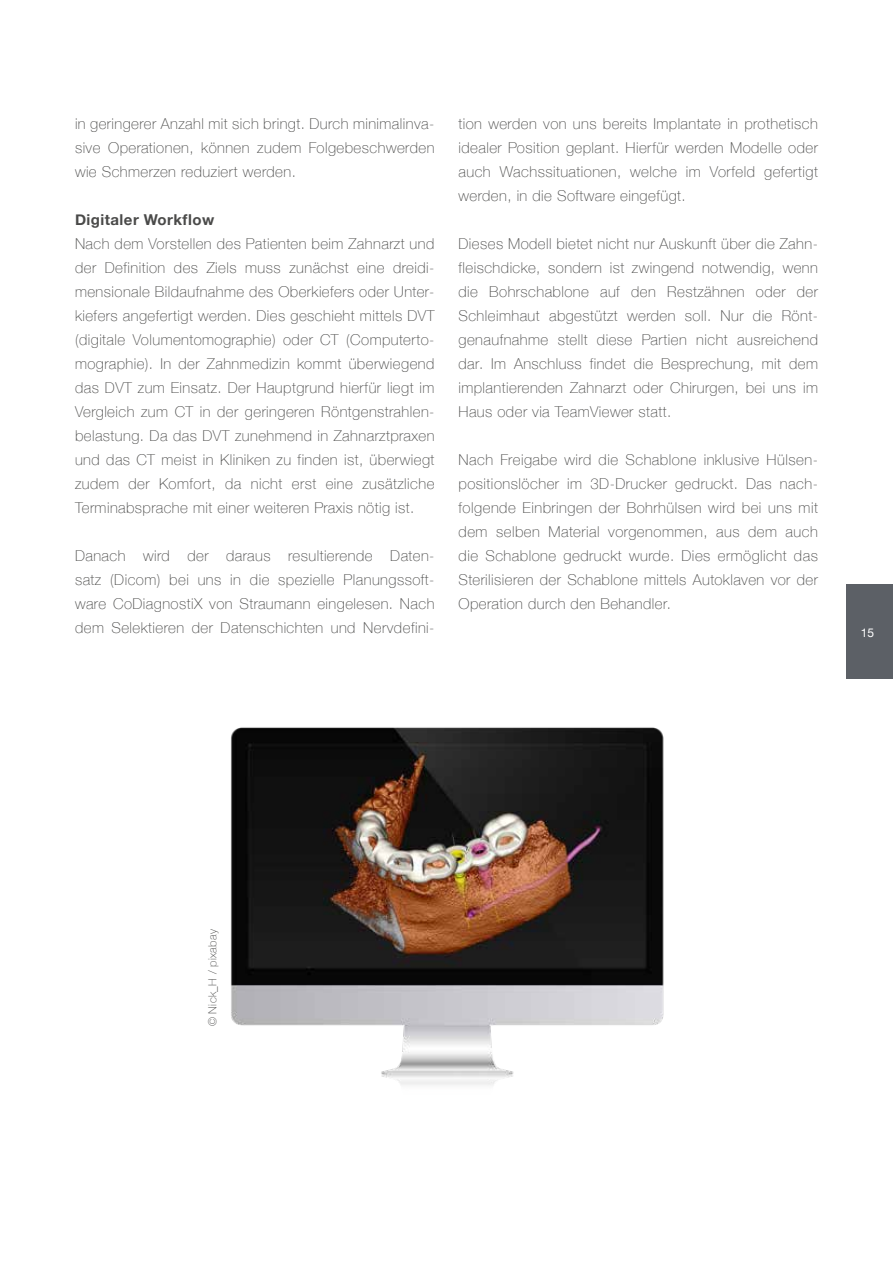
<style>
.page{position:relative;width:893px;height:1263px;background:#fff}
.page>*{position:absolute;margin:0;border:0;box-sizing:border-box;transform-origin:0 0}
.t1{font:100 15px/24px "Helvetica Neue";letter-spacing:.03em;color:#4a4a49;text-align:justify}
.t2{font:700 15px "Helvetica Neue";letter-spacing:.03em;color:#4a4a49}
.t3{font:12px "Helvetica Neue";color:#fff}
.t4{font:100 11.25px "Helvetica Neue";letter-spacing:.03em;color:#4a4a49}
</style>
<div class="page">
<img style="left:231px;top:727px;width:433px;height:358px">
<div style="left:846px;top:584px;width:47px;height:95px;background:#5c6066"></div>
<p class="t1" style="left:75px;top:111px;width:361px">in geringerer Anzahl mit sich bringt. Durch minimalinva&shy;sive Operationen, können zudem Folgebeschwerden wie Schmerzen reduziert werden.</p>
<p class="t2" style="left:75px;top:208px;width:141px">Digitaler Workflow</p>
<p class="t1" style="left:75px;top:231px;width:361px">Nach dem Vorstellen des Patienten beim Zahnarzt und der Definition des Ziels muss zunächst eine dreidi&shy;mensionale Bildaufnahme des Oberkiefers oder Unter&shy;kiefers angefertigt werden. Dies geschieht mittels DVT (digitale Volumentomographie) oder CT (Computerto&shy;mographie). In der Zahnmedizin kommt überwiegend das DVT zum Einsatz. Der Hauptgrund hierfür liegt im Vergleich zum CT in der geringeren Röntgenstrahlen&shy;belastung. Da das DVT zunehmend in Zahnarztpraxen und das CT meist in Kliniken zu finden ist, überwiegt zudem der Komfort, da nicht erst eine zusätzliche Terminabsprache mit einer weiteren Praxis nötig ist.</p>
<p class="t1" style="left:75px;top:543px;width:361px">Danach wird der daraus resultierende Daten&shy;satz (Dicom) bei uns in die spezielle Planungssoft&shy;ware CoDiagnostiX von Straumann eingelesen. Nach dem Selektieren der Datenschichten und Nervdefini-</p>
<p class="t1" style="left:458px;top:111px;width:361px">tion werden von uns bereits Implantate in prothetisch idealer Position geplant. Hierfür werden Modelle oder auch Wachssituationen, welche im Vorfeld gefertigt werden, in die Software eingefügt.</p>
<p class="t1" style="left:458px;top:231px;width:361px">Dieses Modell bietet nicht nur Auskunft über die Zahn&shy;fleischdicke, sondern ist zwingend notwendig, wenn die Bohrschablone auf den Restzähnen oder der Schleimhaut abgestützt werden soll. Nur die Rönt&shy;genaufnahme stellt diese Partien nicht ausreichend dar. Im Anschluss findet die Besprechung, mit dem implantierenden Zahnarzt oder Chirurgen, bei uns im Haus oder via TeamViewer statt.</p>
<p class="t1" style="left:458px;top:447px;width:361px">Nach Freigabe wird die Schablone inklusive Hülsen&shy;positionslöcher im 3D-Drucker gedruckt. Das nach&shy;folgende Einbringen der Bohrhülsen wird bei uns mit dem selben Material vorgenommen, aus dem auch die Schablone gedruckt wurde. Dies ermöglicht das Sterilisieren der Schablone mittels Autoklaven vor der Operation durch den Behandler.</p>
<p class="t3" style="left:861px;top:624px;width:15px">15</p>
<p class="t4" style="left:204px;top:1026px;width:99px;rotate:-90deg">© Nick_H / pixabay</p>
</div>
